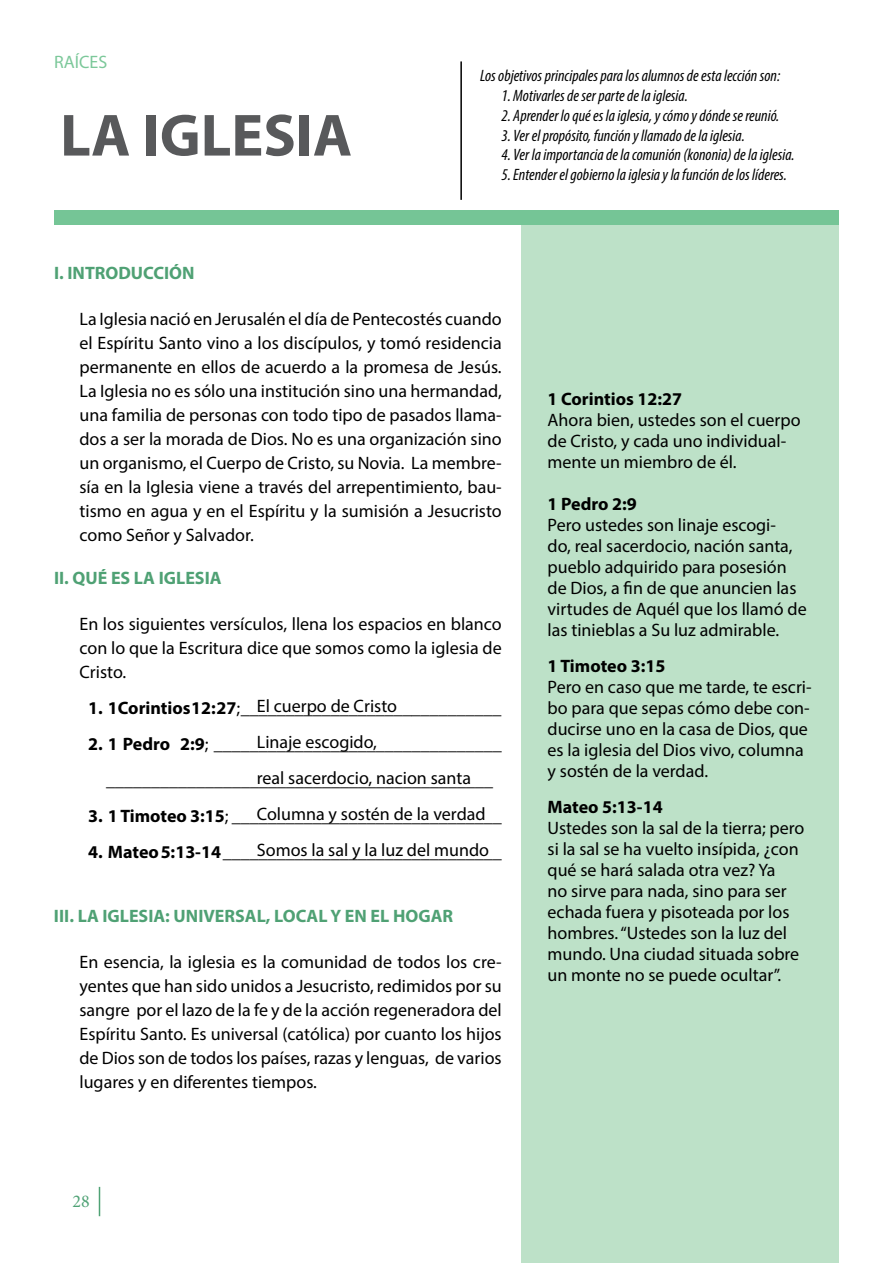
<style>
.page{position:relative;width:893px;height:1263px;background:#fff}
.page>*{position:absolute;margin:0;border:0;box-sizing:border-box;transform-origin:0 0}
.t1{font:700 60px "Myriad Pro";color:#58595b}
.t2{font:18px/21px "Myriad Pro";color:#000}
.t3{font:700 18px "Myriad Pro";color:#4fa174}
.t4{font:700 18px "Myriad Pro";color:#000}
.t5{font:18px "Myriad Pro";color:#7cc89a}
.t6{font:18px "Minion Pro";color:#4fa275}
.t7{font:italic condensed 16.5px "Myriad Pro";color:#000}
.s1{font-weight:700}
.s2{color:#fff}
</style>
<div class="page">
<svg style="left:99px;top:1187px;width:1px;height:29px"></svg>
<div style="left:54px;top:210px;width:785px;height:15px;background:#75c596"></div>
<div style="left:522px;top:225px;width:317px;height:1038px;background:#bde1c8"></div>
<hr style="left:460px;top:61px;width:2px;height:139px;background:#000">
<p class="t5" style="left:54px;top:50px;width:55px">RAÍCES</p>
<h1 class="t1" style="left:60px;top:96px;width:294px">LA IGLESIA</h1>
<p class="t7" style="left:480px;top:66px;width:302px">Los objetivos principales para los alumnos de esta lección son:</p>
<p class="t7" style="left:501px;top:86px;width:188px">1. Motivarles de ser parte de la iglesia.</p>
<p class="t7" style="left:501px;top:105px;width:279px">2. Aprender lo qué es la iglesia, y cómo y dónde se reunió.</p>
<p class="t7" style="left:501px;top:125px;width:245px">3. Ver el propósito, función y llamado de la iglesia.</p>
<p class="t7" style="left:501px;top:145px;width:295px">4. Ver la importancia de la comunión (kononia) de la iglesia.</p>
<p class="t7" style="left:501px;top:165px;width:287px">5. Entender el gobierno la iglesia y la función de los líderes.</p>
<p class="t3" style="left:54px;top:261px;width:142px">I. INTRODUCCIÓN</p>
<p class="t2" style="left:80px;top:307px;width:424px;line-height:24px;text-align:justify">La Iglesia nació en Jerusalén el día de Pentecostés cuando el Espíritu Santo vino a los discípulos, y tomó residencia permanente en ellos de acuerdo a la promesa de Jesús.<br>La Iglesia no es sólo una institución sino una hermandad, una familia de personas con todo tipo de pasados llama&shy;dos a ser la morada de Dios. No es una organización sino un organismo, el Cuerpo de Cristo, su Novia. La membre&shy;sía en la Iglesia viene a través del arrepentimiento, bau&shy;tismo en agua y en el Espíritu y la sumisión a Jesucristo como Señor y Salvador.</p>
<p class="t3" style="left:54px;top:566px;width:169px">II. QUÉ ES LA IGLESIA</p>
<p class="t2" style="left:80px;top:611px;width:424px;line-height:24px;text-align:justify">En los siguientes versículos, llena los espacios en blanco con lo que la Escritura dice que somos como la iglesia de Cristo.</p>
<p class="t2" style="left:88px;top:697px;width:415px"><span class="s1">1. 1Corintios 12: 27</span>; _____________________________</p>
<p class="t2" style="left:88px;top:725px;width:415px;line-height:36px"><span class="s1">2. 1 Pedro 2:9</span>; ________________________________ <span class="s2">__</span>___________________________________________</p>
<p class="t2" style="left:88px;top:805px;width:415px"><span class="s1">3. 1 Timoteo 3:15</span>; ______________________________</p>
<p class="t2" style="left:88px;top:841px;width:415px"><span class="s1">4. Mateo 5:13-14</span> _______________________________</p>
<p class="t2" style="left:257px;top:688px;width:234px;line-height:36px">El cuerpo de Cristo<br>Linaje escogido,<br>real sacerdocio, nacion santa<br>Columna y sostén de la verdad<br>Somos la sal y la luz del mundo</p>
<p class="t3" style="left:54px;top:905px;width:401px">III. LA IGLESIA: UNIVERSAL, LOCAL Y EN EL HOGAR</p>
<p class="t2" style="left:79px;top:950px;width:424px;line-height:24px;text-align:justify">En esencia, la iglesia es la comunidad de todos los cre&shy;yentes que han sido unidos a Jesucristo, redimidos por su sangre por el lazo de la fe y de la acción regeneradora del Espíritu Santo. Es universal (católica) por cuanto los hijos de Dios son de todos los países, razas y lenguas, de varios lugares y en diferentes tiempos.</p>
<p class="t6" style="left:73px;top:1189px;width:19px">28</p>
<p class="t4" style="left:548px;top:387px;width:136px">1 Corintios 12:27</p>
<p class="t2" style="left:548px;top:409px;width:255px">Ahora bien, ustedes son el cuerpo de Cristo, y cada uno individual&shy;mente un miembro de él.</p>
<p class="t4" style="left:548px;top:492px;width:91px">1 Pedro 2:9</p>
<p class="t2" style="left:548px;top:514px;width:261px">Pero ustedes son linaje escogi-<br>do, real sacerdocio, nación santa, pueblo adquirido para posesión de Dios, a fin de que anuncien las virtudes de Aquél que los llamó de las tinieblas a Su luz admirable.</p>
<p class="t4" style="left:548px;top:654px;width:119px">1 Timoteo 3:15</p>
<p class="t2" style="left:548px;top:676px;width:266px">Pero en caso que me tarde, te escri&shy;bo para que sepas cómo debe con&shy;ducirse uno en la casa de Dios, que es la iglesia del Dios vivo, columna y sostén de la verdad.</p>
<p class="t4" style="left:548px;top:795px;width:117px">Mateo 5:13-14</p>
<p class="t2" style="left:548px;top:817px;width:258px">Ustedes son la sal de la tierra; pero si la sal se ha vuelto insípida, ¿con qué se hará salada otra vez? Ya<br>no sirve para nada, sino para ser echada fuera y pisoteada por los hombres. “Ustedes son la luz del mundo. Una ciudad situada sobre un monte no se puede ocultar”.</p>
</div>
